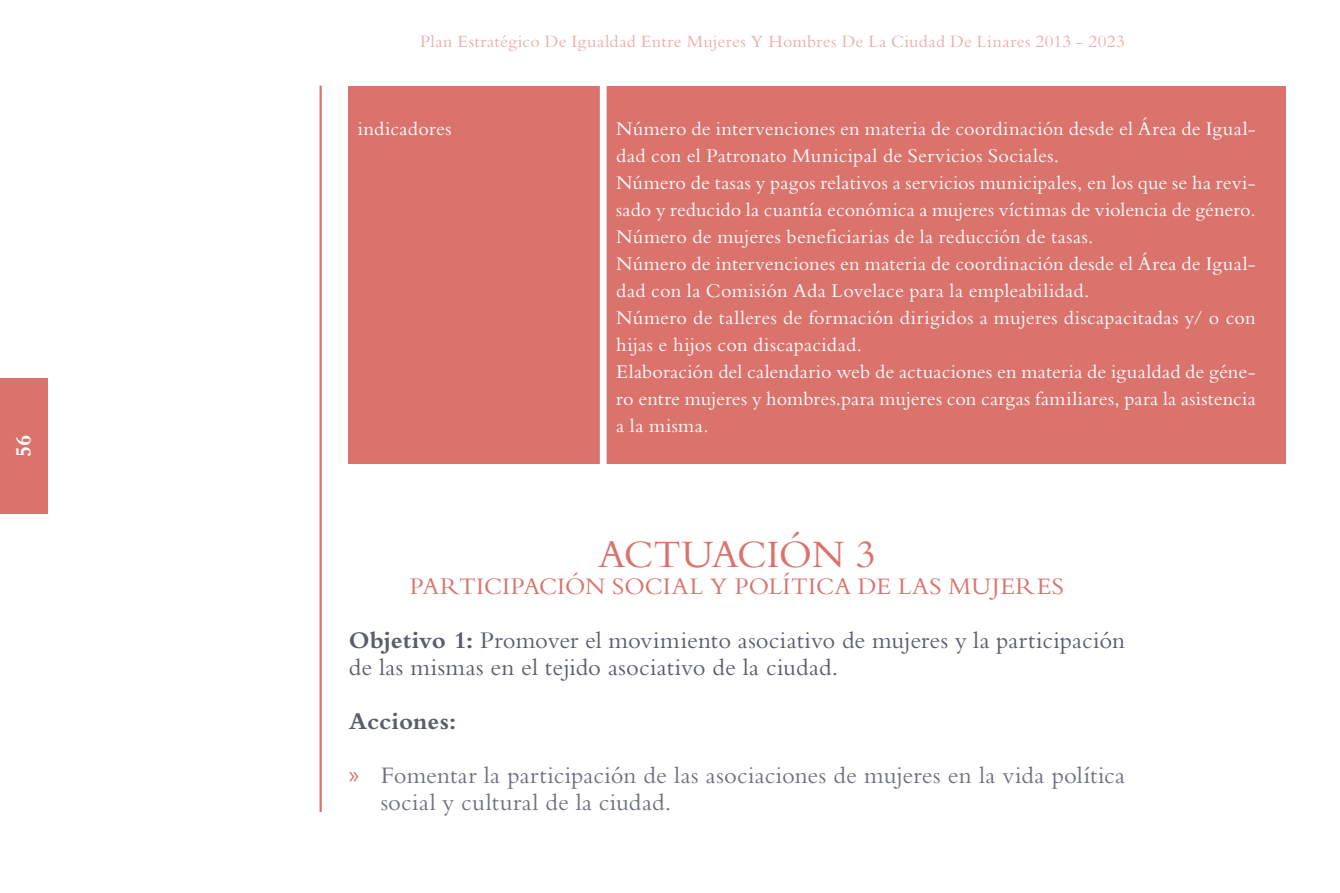
<style>
.page{position:relative;width:1340px;height:893px;background:#fff}
.page>*{position:absolute;margin:0;border:0;box-sizing:border-box;transform-origin:0 0}
.t1{font:40.5px "Bembo Std";color:#db736d}
.t2{font:24.75px/54px "Bembo Std";letter-spacing:.015em;color:#5a5d6a}
.t3{font:24.75px/54px "Bembo Std";color:#6f727d}
.t4{font:24.75px "Bembo Std";color:#db736d}
.t5{font:700 22.5px "Bembo Std";color:#fff}
.t6{font:20.25px/27px "Bembo Std";letter-spacing:.02em;color:#fff}
.t7{font:18px "Bembo Std";letter-spacing:.02em;color:#ebafac}
.s1{color:#db736d}
.s2{font-weight:700}
.s3{font-weight:700;color:#5a5d6a}
.s4{font-family:"Myriad Pro";color:#db736d}
</style>
<div class="page">
<div style="left:0;top:379px;width:48px;height:135px;background:#db736d"></div>
<hr style="left:319px;top:86px;width:3px;height:726px;background:#db736d">
<div style="left:349px;top:86px;width:936px;height:377px;background:#db736d"></div>
<div style="left:600px;top:61px;width:6px;height:412px;background:#fff"></div>
<p class="t5" style="left:11px;top:457px;width:24px;rotate:-90deg">56</p>
<p class="t7" style="left:420px;top:31px;width:706px">Plan Estratégico De Igualdad Entre Mujeres Y Hombres De La Ciudad De Linares 2013 - 2023</p>
<p class="t6" style="left:358px;top:115px;width:95px">indicadores</p>
<p class="t6" style="left:616px;top:115px;width:641px">Número de intervenciones en materia de coordinación desde el Área de Igual&shy;dad con el Patronato Municipal de Servicios Sociales.<br>Número de tasas y pagos relativos a servicios municipales, en los que se ha revi&shy;sado y reducido la cuantía económica a mujeres víctimas de violencia de género.<br>Número de mujeres beneficiarias de la reducción de tasas.<br>Número de intervenciones en materia de coordinación desde el Área de Igual&shy;dad con la Comisión Ada Lovelace para la empleabilidad.<br>Número de talleres de formación dirigidos a mujeres discapacitadas y/ o con hijas e hijos con discapacidad.<br>Elaboración del calendario web de actuaciones en materia de igualdad de géne&shy;ro entre mujeres y hombres.para mujeres con cargas familiares, para la asistencia a la misma.</p>
<h1 class="t1" style="left:598px;top:531px;width:52px">Actuaci</h1>
<h1 class="t1" style="left:779px;top:531px;width:98px">ón 3</h1>
<p class="t4" style="left:410px;top:572px;width:28px">Participaci</p>
<p class="t4" style="left:565px;top:572px;width:64px">ón social</p>
<p class="t4" style="left:710px;top:572px;width:42px">y pol</p>
<p class="t4" style="left:782px;top:572px;width:25px">ítica</p>
<p class="t4" style="left:858px;top:572px;width:56px">de las</p>
<p class="t2" style="left:349px;top:559px;width:777px;text-indent:600px"><span class="s1">mujeres<br></span><span class="s2">Objetivo 1:</span> Promover el movimiento asociativo de mujeres y la participación</p>
<p class="t2" style="left:349px;top:640px;width:491px">de las mismas en el tejido asociativo de la ciudad.</p>
<p class="t3" style="left:349px;top:694px;width:777px"><span class="s3">Acciones:<br></span><span class="s4">»</span> Fomentar la participación de las asociaciones de mujeres en la vida política</p>
<p class="t3" style="left:381px;top:775px;width:292px">social y cultural de la ciudad.</p>
</div>
